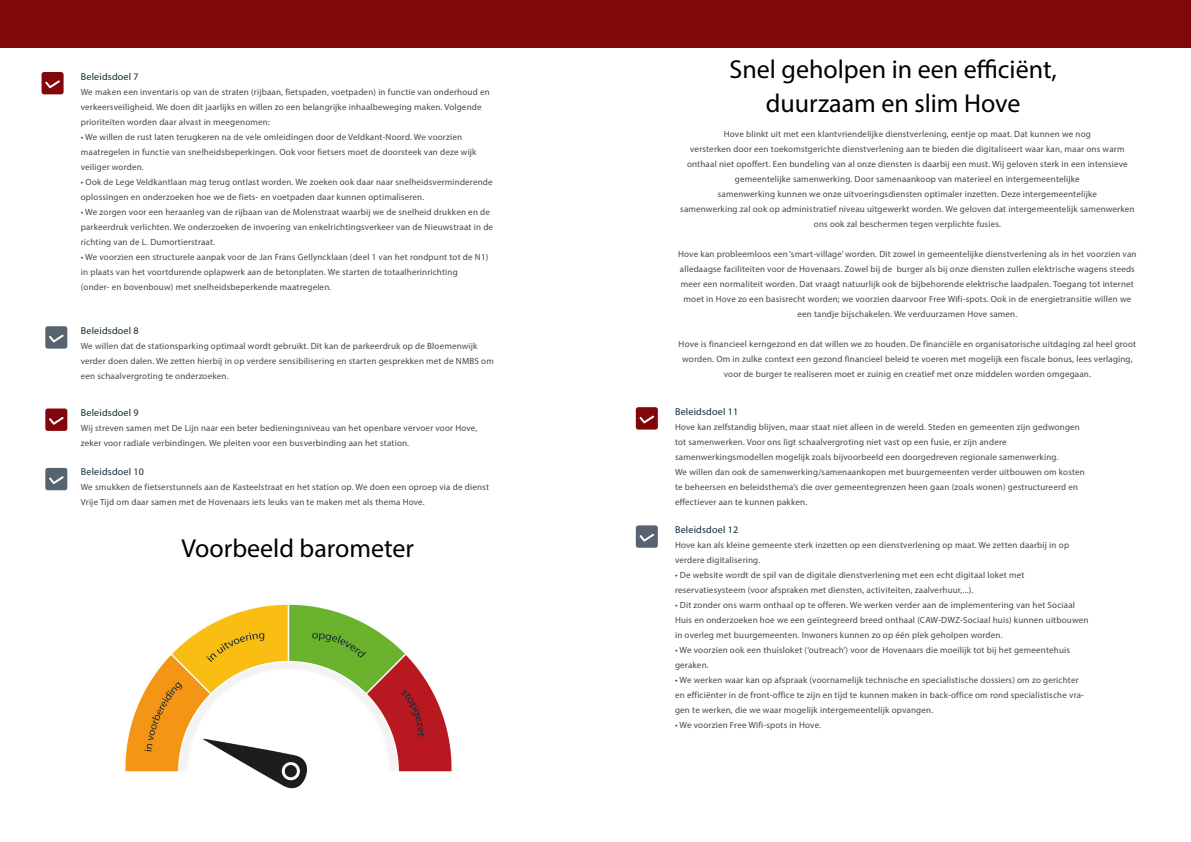
<style>
.page{position:relative;width:1191px;height:842px;background:#fff}
.page>*{position:absolute;margin:0;border:0;box-sizing:border-box;transform-origin:0 0}
.t1{font:26px/34px "Myriad Pro";color:#000;text-align:center}
.t2{font:10px "Myriad Pro";letter-spacing:.02em;color:#142934}
.t3{font:9px/15px "Myriad Pro";letter-spacing:.02em;color:#464749}
</style>
<div class="page">
<div style="left:0;top:0;width:1191px;height:47px;background:#82070b"></div>
<div style="left:42px;top:72px;width:22px;height:22px;background:#82070b;border-radius:2px"></div>
<svg style="left:45px;top:80px;width:15px;height:8px"></svg>
<div style="left:45px;top:326px;width:22px;height:23px;background:#576470;border-radius:2px"></div>
<svg style="left:49px;top:335px;width:15px;height:7px"></svg>
<div style="left:45px;top:408px;width:22px;height:23px;background:#82070b;border-radius:2px"></div>
<svg style="left:49px;top:417px;width:15px;height:8px"></svg>
<div style="left:45px;top:468px;width:22px;height:22px;background:#576470;border-radius:2px"></div>
<svg style="left:49px;top:476px;width:15px;height:8px"></svg>
<div style="left:636px;top:407px;width:22px;height:23px;background:#82070b;border-radius:2px"></div>
<svg style="left:639px;top:415px;width:15px;height:8px"></svg>
<div style="left:636px;top:525px;width:22px;height:23px;background:#576470;border-radius:2px"></div>
<svg style="left:639px;top:534px;width:15px;height:8px"></svg>
<img style="left:125px;top:604px;width:327px;height:185px">
<p class="t2" style="left:81px;top:70px;width:59px">Beleidsdoel 7</p>
<p class="t3" style="left:81px;top:84px;width:410px">We maken een inventaris op van de straten (rijbaan, fietspaden, voetpaden) in functie van onderhoud en verkeersveiligheid. We doen dit jaarlijks en willen zo een belangrijke inhaalbeweging maken. Volgende prioriteiten worden daar alvast in meegenomen:</p>
<p class="t3" style="left:81px;top:129px;width:397px">• We willen de rust laten terugkeren na de vele omleidingen door de Veldkant-Noord. We voorzien maatregelen in functie van snelheidsbeperkingen. Ook voor fietsers moet de doorsteek van deze wijk veiliger worden.</p>
<p class="t3" style="left:81px;top:174px;width:413px">• Ook de Lege Veldkantlaan mag terug ontlast worden. We zoeken ook daar naar snelheidsverminderende oplossingen en onderzoeken hoe we de fiets- en voetpaden daar kunnen optimaliseren.</p>
<p class="t3" style="left:81px;top:204px;width:414px">• We zorgen voor een heraanleg van de rijbaan van de Molenstraat waarbij we de snelheid drukken en de parkeerdruk verlichten. We onderzoeken de invoering van enkelrichtingsverkeer van de Nieuwstraat in de richting van de L. Dumortierstraat.</p>
<p class="t3" style="left:81px;top:249px;width:409px">• We voorzien een structurele aanpak voor de Jan Frans Gellyncklaan (deel 1 van het rondpunt tot de N1) in plaats van het voortdurende oplapwerk aan de betonplaten. We starten de totaalherinrichting (onder- en bovenbouw) met snelheidsbeperkende maatregelen.</p>
<p class="t2" style="left:81px;top:324px;width:59px">Beleidsdoel 8</p>
<p class="t3" style="left:81px;top:338px;width:414px">We willen dat de stationsparking optimaal wordt gebruikt. Dit kan de parkeerdruk op de Bloemenwijk verder doen dalen. We zetten hierbij in op verdere sensibilisering en starten gesprekken met de NMBS om een schaalvergroting te onderzoeken.</p>
<p class="t2" style="left:81px;top:406px;width:59px">Beleidsdoel 9</p>
<p class="t3" style="left:81px;top:420px;width:398px">Wij streven samen met De Lijn naar een beter bedieningsniveau van het openbare vervoer voor Hove, zeker voor radiale verbindingen. We pleiten voor een busverbinding aan het station.</p>
<p class="t2" style="left:81px;top:466px;width:65px">Beleidsdoel 10</p>
<p class="t3" style="left:81px;top:480px;width:410px">We smukken de fietserstunnels aan de Kasteelstraat en het station op. We doen een oproep via de dienst<br>Vrije Tijd om daar samen met de Hovenaars iets leuks van te maken met als thema Hove.</p>
<h1 class="t1" style="left:181px;top:531px;width:234px">Voorbeeld barometer</h1>
<h1 class="t1" style="left:729px;top:52px;width:329px">Snel geholpen in een efficiënt, duurzaam en slim Hove</h1>
<p class="t3" style="left:680px;top:126px;width:456px;text-align:center">Hove blinkt uit met een klantvriendelijke dienstverlening, eentje op maat. Dat kunnen we nog<br>versterken door een toekomstgerichte dienstverlening aan te bieden die digitaliseert waar kan, maar ons warm onthaal niet opoffert. Een bundeling van al onze diensten is daarbij een must. Wij geloven sterk in een intensieve gemeentelijke samenwerking. Door samenaankoop van materieel en intergemeentelijke<br>samenwerking kunnen we onze uitvoeringsdiensten optimaler inzetten. Deze intergemeentelijke<br>samenwerking zal ook op administratief niveau uitgewerkt worden. We geloven dat intergemeentelijk samenwerken ons ook zal beschermen tegen verplichte fusies.</p>
<p class="t3" style="left:678px;top:246px;width:460px;text-align:center">Hove kan probleemloos een ‘smart-village’ worden. Dit zowel in gemeentelijke dienstverlening als in het voorzien van alledaagse faciliteiten voor de Hovenaars. Zowel bij de burger als bij onze diensten zullen elektrische wagens steeds meer een normaliteit worden. Dat vraagt natuurlijk ook de bijbehorende elektrische laadpalen. Toegang tot internet moet in Hove zo een basisrecht worden; we voorzien daarvoor Free Wifi-spots. Ook in de energietransitie willen we een tandje bijschakelen. We verduurzamen Hove samen.</p>
<p class="t3" style="left:678px;top:336px;width:459px;text-align:center">Hove is financieel kerngezond en dat willen we zo houden. De financiële en organisatorische uitdaging zal heel groot worden. Om in zulke context een gezond financieel beleid te voeren met mogelijk een fiscale bonus, lees verlaging, voor de burger te realiseren moet er zuinig en creatief met onze middelen worden omgegaan.</p>
<p class="t2" style="left:675px;top:405px;width:65px">Beleidsdoel 11</p>
<p class="t3" style="left:675px;top:419px;width:411px">Hove kan zelfstandig blijven, maar staat niet alleen in de wereld. Steden en gemeenten zijn gedwongen tot samenwerken. Voor ons ligt schaalvergroting niet vast op een fusie, er zijn andere samenwerkingsmodellen mogelijk zoals bijvoorbeeld een doorgedreven regionale samenwerking.<br>We willen dan ook de samenwerking/samenaankopen met buurgemeenten verder uitbouwen om kosten te beheersen en beleidsthema’s die over gemeentegrenzen heen gaan (zoals wonen) gestructureerd en effectiever aan te kunnen pakken.</p>
<p class="t2" style="left:675px;top:523px;width:65px">Beleidsdoel 12</p>
<p class="t3" style="left:675px;top:537px;width:395px">Hove kan als kleine gemeente sterk inzetten op een dienstverlening op maat. We zetten daarbij in op verdere digitalisering.</p>
<p class="t3" style="left:675px;top:567px;width:351px">• De website wordt de spil van de digitale dienstverlening met een echt digitaal loket met reservatiesysteem (voor afspraken met diensten, activiteiten, zaalverhuur,...).</p>
<p class="t3" style="left:675px;top:597px;width:415px">• Dit zonder ons warm onthaal op te offeren. We werken verder aan de implementering van het Sociaal<br>Huis en onderzoeken hoe we een geïntegreerd breed onthaal (CAW-DWZ-Sociaal huis) kunnen uitbouwen in overleg met buurgemeenten. Inwoners kunnen zo op één plek geholpen worden.</p>
<p class="t3" style="left:675px;top:642px;width:396px">• We voorzien ook een thuisloket (‘outreach’) voor de Hovenaars die moeilijk tot bij het gemeentehuis geraken.</p>
<p class="t3" style="left:675px;top:672px;width:410px">• We werken waar kan op afspraak (voornamelijk technische en specialistische dossiers) om zo gerichter en efficiënter in de front-office te zijn en tijd te kunnen maken in back-office om rond specialistische vra&shy;gen te werken, die we waar mogelijk intergemeentelijk opvangen.</p>
<p class="t3" style="left:675px;top:717px;width:148px">• We voorzien Free Wifi-spots in Hove.</p>
</div>
